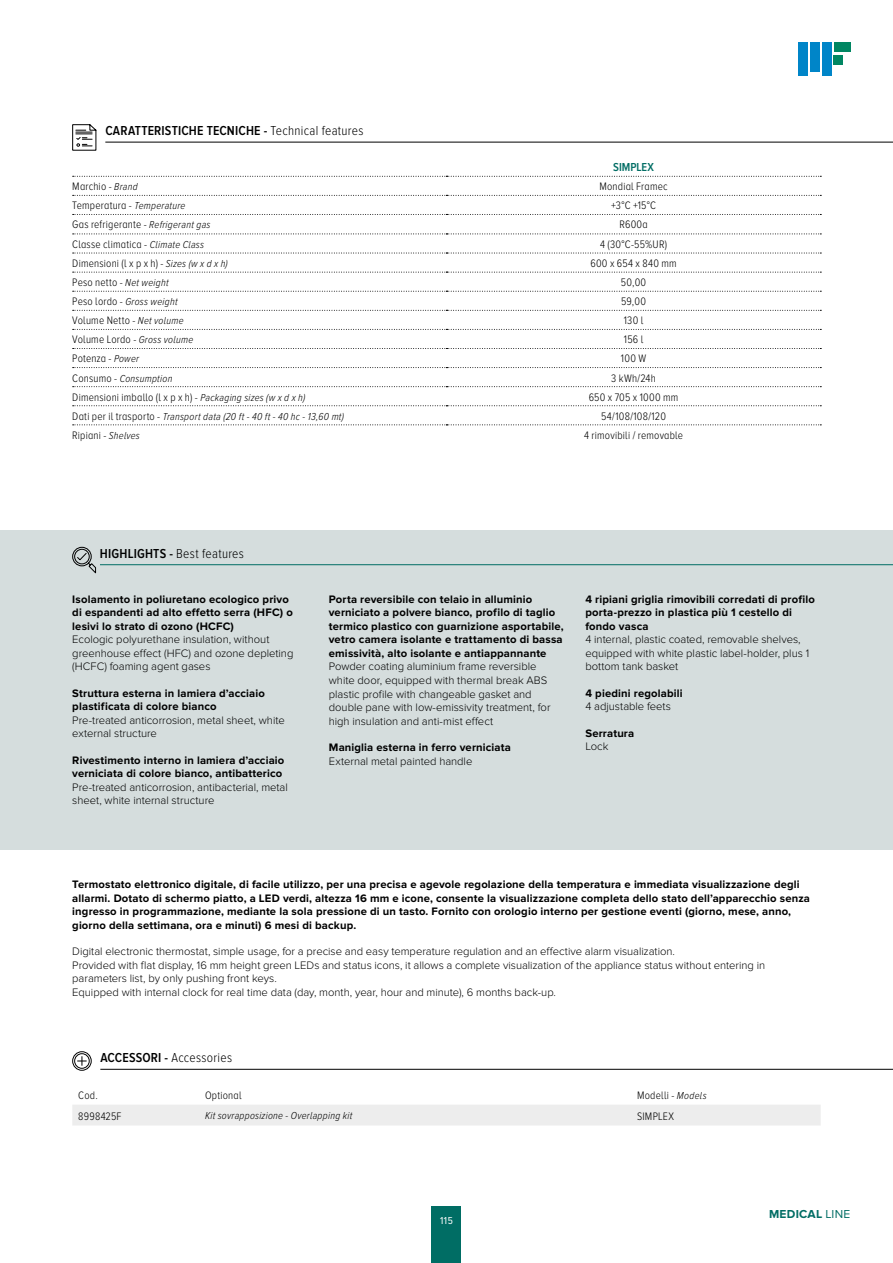
<style>
.page{position:relative;width:893px;height:1263px;background:#fff}
.page>*{position:absolute;margin:0;border:0;box-sizing:border-box;transform-origin:0 0}
.t1{font:300 13.5px "Proxima Nova Cond";letter-spacing:.02em;color:#000}
.t2{font:600 13.5px "Proxima Nova Cond";letter-spacing:.015em;color:#000}
.t3{font:700 12px "Proxima Nova";letter-spacing:.02em;color:#006d64}
.t4{font:600 12px "Proxima Nova A Cond";letter-spacing:-.005em;color:#006d64}
.t5{font:700 11.25px/13.5px "Proxima Nova";letter-spacing:.015em;color:#000}
.t6{font:300 11.25px/13.5px "Proxima Nova";letter-spacing:-.005em;color:#000}
.t7{font:300 11.25px "Proxima Nova A Cond";letter-spacing:.02em;color:#000}
.t8{font:italic 300 10.5px "Proxima Nova A Cond";letter-spacing:.025em;color:#000}
.t9{font:10.5px "Proxima Nova Cond";color:#fff}
.s1{font-weight:300}
.s2{font-style:italic;font-size:10.5px}
.s3{font-style:normal;font-size:11.25px}
.s4{font-weight:600}
.s5{font-weight:400}
</style>
<div class="page">
<hr style="left:0;top:0;width:1px;height:124px;background:#ededed">
<hr style="left:0;top:744px;width:1px;height:519px;background:#006d64">
<hr style="left:105px;top:142px;width:788px;height:1px;background:#000">
<svg style="left:72px;top:124px;width:25px;height:27px"></svg>
<svg style="left:73px;top:176px;width:748px;height:1px"></svg>
<svg style="left:73px;top:195px;width:748px;height:1px"></svg>
<svg style="left:73px;top:214px;width:748px;height:1px"></svg>
<svg style="left:73px;top:234px;width:748px;height:1px"></svg>
<svg style="left:73px;top:253px;width:748px;height:1px"></svg>
<svg style="left:73px;top:272px;width:748px;height:1px"></svg>
<svg style="left:73px;top:291px;width:748px;height:1px"></svg>
<svg style="left:73px;top:310px;width:748px;height:1px"></svg>
<svg style="left:73px;top:329px;width:748px;height:1px"></svg>
<svg style="left:73px;top:348px;width:748px;height:1px"></svg>
<svg style="left:73px;top:367px;width:748px;height:1px"></svg>
<svg style="left:73px;top:386px;width:748px;height:1px"></svg>
<svg style="left:73px;top:405px;width:748px;height:1px"></svg>
<svg style="left:73px;top:424px;width:748px;height:1px"></svg>
<div style="left:799px;top:43px;width:9px;height:33px;background:#0085c8"></div>
<div style="left:810px;top:43px;width:10px;height:29px;background:#0085c8"></div>
<div style="left:822px;top:43px;width:9px;height:33px;background:#0085c8"></div>
<div style="left:834px;top:43px;width:16px;height:9px;background:#008662"></div>
<div style="left:834px;top:55px;width:9px;height:10px;background:#008662"></div>
<div style="left:0;top:530px;width:893px;height:319px;background:#d5dddd"></div>
<hr style="left:100px;top:564px;width:793px;height:1px;background:#006d64">
<svg style="left:72px;top:546px;width:24px;height:28px"></svg>
<hr style="left:100px;top:1069px;width:793px;height:1px;background:#000">
<svg style="left:72px;top:1051px;width:20px;height:20px"></svg>
<div style="left:72px;top:1105px;width:749px;height:20px;background:#ededed"></div>
<div style="left:432px;top:1207px;width:29px;height:56px;background:#006d64"></div>
<p class="t2" style="left:105px;top:123px;width:260px">CARATTERISTICHE TECNICHE - <span class="s1">Technical features</span></p>
<p class="t4" style="left:613px;top:161px;width:42px">SIMPLEX</p>
<p class="t7" style="left:72px;top:180px;width:67px">Marchio - <span class="s2">Brand</span></p>
<p class="t7" style="left:599px;top:180px;width:70px">Mondial Framec</p>
<p class="t7" style="left:72px;top:200px;width:115px">Temperatura - <span class="s2">Temperature</span></p>
<p class="t7" style="left:611px;top:200px;width:47px">+3°C +15°C</p>
<p class="t7" style="left:72px;top:219px;width:140px">Gas refrigerante - <span class="s2">Refrigerant gas</span></p>
<p class="t7" style="left:619px;top:219px;width:30px">R600a</p>
<p class="t7" style="left:72px;top:238px;width:133px">Classe climatica - <span class="s2">Climate Class</span></p>
<p class="t7" style="left:600px;top:238px;width:69px">4 (30°C-55%UR)</p>
<p class="t7" style="left:72px;top:257px;width:157px">Dimensioni (l x p x h) - <span class="s2">Sizes (w x d x h)</span></p>
<p class="t7" style="left:590px;top:257px;width:88px">600 x 654 x 840 mm</p>
<p class="t7" style="left:72px;top:276px;width:98px">Peso netto - <span class="s2">Net weight</span></p>
<p class="t7" style="left:621px;top:276px;width:27px">50,00</p>
<p class="t8" style="left:72px;top:296px;width:107px"><span class="s3">Peso lordo -</span> Gross weight</p>
<p class="t7" style="left:621px;top:295px;width:26px">59,00</p>
<p class="t7" style="left:72px;top:314px;width:113px">Volume Netto - <span class="s2">Net volume</span></p>
<p class="t7" style="left:624px;top:314px;width:21px">130 l</p>
<p class="t7" style="left:72px;top:334px;width:123px">Volume Lordo - <span class="s2">Gross volume</span></p>
<p class="t7" style="left:624px;top:334px;width:21px">156 l</p>
<p class="t7" style="left:72px;top:353px;width:68px">Potenza - <span class="s2">Power</span></p>
<p class="t7" style="left:621px;top:353px;width:27px">100 W</p>
<p class="t8" style="left:72px;top:372px;width:102px"><span class="s3">Consumo -</span> Consumption</p>
<p class="t7" style="left:611px;top:372px;width:46px">3 kWh/24h</p>
<p class="t7" style="left:72px;top:391px;width:235px">Dimensioni imballo (l x p x h) - <span class="s2">Packaging sizes (w x d x h)</span></p>
<p class="t7" style="left:589px;top:391px;width:91px">650 x 705 x 1000 mm</p>
<p class="t8" style="left:72px;top:411px;width:273px"><span class="s3">Dati per il trasporto -</span> Transport data (20 ft - 40 ft - 40 hc - 13,60 mt)</p>
<p class="t7" style="left:601px;top:410px;width:66px">54/108/108/120</p>
<p class="t7" style="left:72px;top:429px;width:69px">Ripiani - <span class="s2">Shelves</span></p>
<p class="t7" style="left:584px;top:429px;width:101px">4 rimovibili / removable</p>
<p class="t1" style="left:100px;top:546px;width:145px"><span class="s4">HIGHLIGHTS -</span> Best features</p>
<p class="t5" style="left:72px;top:592px;width:222px">Isolamento in poliuretano ecologico privo di espandenti ad alto effetto serra (HFC) o lesivi lo strato di ozono (HCFC)</p>
<p class="t6" style="left:72px;top:633px;width:223px">Ecologic polyurethane insulation, without greenhouse effect (HFC) and ozone depleting (HCFC) foaming agent gases</p>
<p class="t5" style="left:72px;top:686px;width:194px">Struttura esterna in lamiera d’acciaio plastificata di colore bianco</p>
<p class="t6" style="left:72px;top:713px;width:214px">Pre-treated anticorrosion, metal sheet, white external structure</p>
<p class="t5" style="left:72px;top:753px;width:214px">Rivestimento interno in lamiera d’acciaio verniciata di colore bianco, antibatterico</p>
<p class="t6" style="left:72px;top:780px;width:217px">Pre-treated anticorrosion, antibacterial, metal sheet, white internal structure</p>
<p class="t5" style="left:329px;top:592px;width:236px">Porta reversibile con telaio in alluminio verniciato a polvere bianco, profilo di taglio termico plastico con guarnizione asportabile, vetro camera isolante e trattamento di bassa emissività, alto isolante e antiappannante</p>
<p class="t6" style="left:329px;top:660px;width:223px">Powder coating aluminium frame reversible white door, equipped with thermal break ABS plastic profile with changeable gasket and double pane with low-emissivity treatment, for high insulation and anti-mist effect</p>
<p class="t5" style="left:329px;top:741px;width:183px">Maniglia esterna in ferro verniciata</p>
<p class="t6" style="left:329px;top:754px;width:145px">External metal painted handle</p>
<p class="t5" style="left:585px;top:592px;width:231px">4 ripiani griglia rimovibili corredati di profilo porta-prezzo in plastica più 1 cestello di fondo vasca</p>
<p class="t6" style="left:585px;top:633px;width:225px">4 internal, plastic coated, removable shelves, equipped with white plastic label-holder, plus 1 bottom tank basket</p>
<p class="t5" style="left:585px;top:686px;width:99px">4 piedini regolabili</p>
<p class="t6" style="left:585px;top:700px;width:87px">4 adjustable feets</p>
<p class="t5" style="left:585px;top:726px;width:50px">Serratura</p>
<p class="t6" style="left:585px;top:740px;width:25px">Lock</p>
<p class="t5" style="left:72px;top:878px;width:739px">Termostato elettronico digitale, di facile utilizzo, per una precisa e agevole regolazione della temperatura e immediata visualizzazione degli allarmi. Dotato di schermo piatto, a LED verdi, altezza 16 mm e icone, consente la visualizzazione completa dello stato dell’apparecchio senza ingresso in programmazione, mediante la sola pressione di un tasto. Fornito con orologio interno per gestione eventi (giorno, mese, anno, giorno della settimana, ora e minuti) 6 mesi di backup.</p>
<p class="t6" style="left:72px;top:945px;width:694px">Digital electronic thermostat, simple usage, for a precise and easy temperature regulation and an effective alarm visualization.<br>Provided with flat display, 16 mm height green LEDs and status icons, it allows a complete visualization of the appliance status without entering in parameters list, by only pushing front keys.<br>Equipped with internal clock for real time data (day, month, year, hour and minute), 6 months back-up.</p>
<p class="t1" style="left:100px;top:1050px;width:133px"><span class="s4">ACCESSORI -</span> Accessories</p>
<p class="t7" style="left:78px;top:1089px;width:21px">Cod.</p>
<p class="t7" style="left:205px;top:1089px;width:38px">Optional</p>
<p class="t7" style="left:637px;top:1089px;width:71px">Modelli - <span class="s2">Models</span></p>
<p class="t7" style="left:78px;top:1110px;width:45px">8998425F</p>
<p class="t8" style="left:205px;top:1110px;width:149px">Kit sovrapposizione - Overlapping kit</p>
<p class="t7" style="left:637px;top:1110px;width:38px">SIMPLEX</p>
<p class="t9" style="left:440px;top:1214px;width:14px">115</p>
<p class="t3" style="left:769px;top:1207px;width:83px">MEDICAL <span class="s5">LINE</span></p>
</div>
